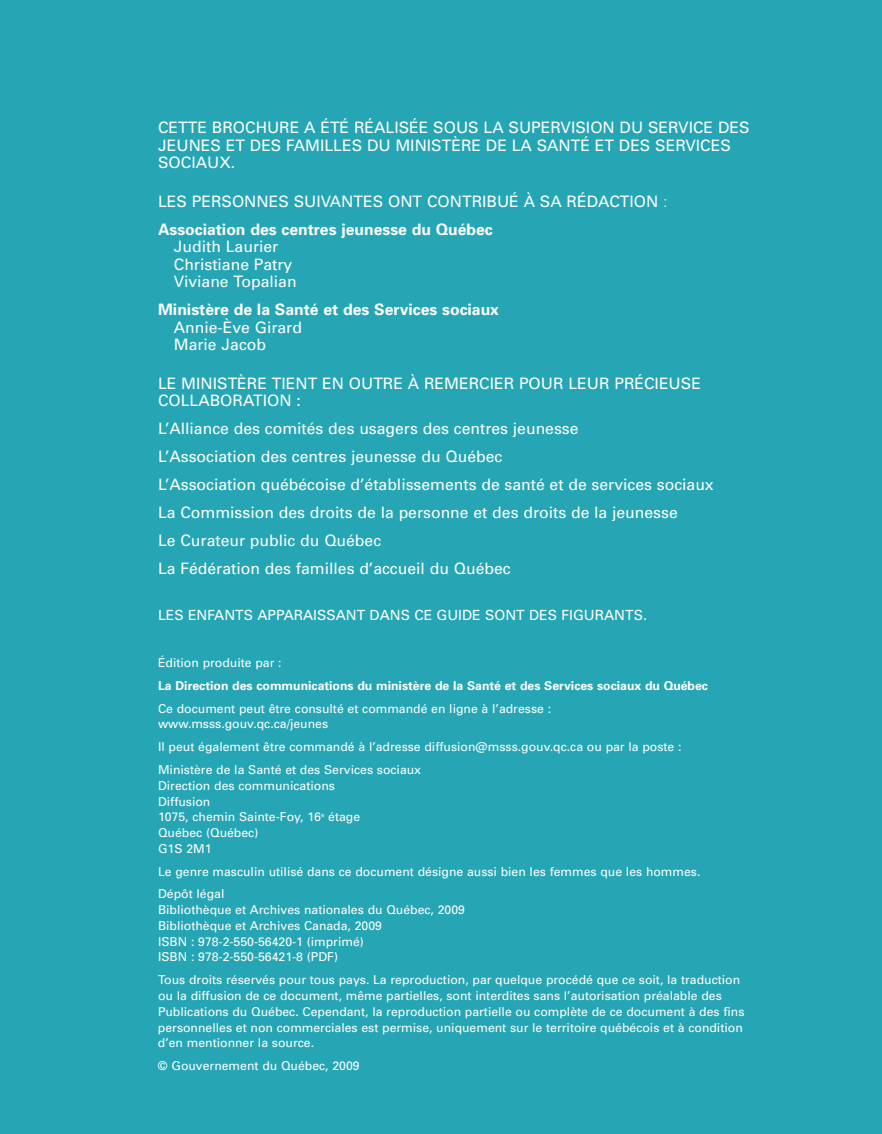
<style>
.page{position:relative;width:882px;height:1134px;background:#26a6b5}
.page>*{position:absolute;margin:0;border:0;box-sizing:border-box;transform-origin:0 0}
.t1{font:15.75px/17.5px "Univers";color:#fff}
.t2{font:700 15.75px "Univers";color:#fff}
.t3{font:14px "Univers";color:#fff}
.t4{font:12.25px/15.8px "Univers";color:#fff}
.t5{font:700 12.25px "Univers";color:#fff}
.s1{font-weight:300}
.s2{font-weight:700}
</style>
<div class="page">
<p class="t1" style="left:158px;top:121px;width:593px">CETTE BROCHURE A ÉTÉ RÉALISÉE SOUS LA SUPERVISION DU SERVICE DES<br>JEUNES ET DES FAMILLES DU MINISTÈRE DE LA SANTÉ ET DES SERVICES<br>SOCIAUX.</p>
<p class="t1" style="left:158px;top:189px;width:511px;line-height:28px">LES PERSONNES SUIVANTES ONT CONTRIBUÉ À SA RÉDACTION <span class="s1">:<br></span><span class="s2">Association des centres jeunesse du Québec</span></p>
<p class="t1" style="left:174px;top:240px;width:124px">Judith Laurier<br>Christiane Patry<br>Viviane Topalian</p>
<p class="t2" style="left:158px;top:304px;width:342px">Ministère de la Santé et des Services sociaux</p>
<p class="t1" style="left:174px;top:320px;width:130px">Annie-Ève Girard<br>Marie Jacob</p>
<p class="t1" style="left:158px;top:376px;width:544px">LE MINISTÈRE TIENT EN OUTRE À REMERCIER POUR LEUR PRÉCIEUSE<br>COLLABORATION :</p>
<p class="t1" style="left:158px;top:416px;width:557px;line-height:28px">L’Alliance des comités des usagers des centres jeunesse<br>L’Association des centres jeunesse du Québec<br>L’Association québécoise d’établissements de santé et de services sociaux La Commission des droits de la personne et des droits de la jeunesse<br>Le Curateur public du Québec<br>La Fédération des familles d’accueil du Québec</p>
<p class="t3" style="left:158px;top:610px;width:490px">LES ENFANTS APPARAISSANT DANS CE GUIDE SONT DES FIGURANTS.</p>
<p class="t4" style="left:158px;top:656px;width:125px">Édition produite par :</p>
<p class="t5" style="left:158px;top:681px;width:551px">La Direction des communications du ministère de la Santé et des Services sociaux du Québec</p>
<p class="t4" style="left:158px;top:702px;width:394px">Ce document peut être consulté et commandé en ligne à l’adresse : www.msss.gouv.qc.ca/jeunes</p>
<p class="t4" style="left:158px;top:737px;width:525px;line-height:22.8px">Il peut également être commandé à l’adresse diffusion@msss.gouv.qc.ca ou par la poste :<br>Ministère de la Santé et des Services sociaux</p>
<p class="t4" style="left:158px;top:779px;width:204px">Direction des communications<br>Diffusion<br>1075, chemin Sainte-Foy, 16<sup>e</sup> étage<br>Québec (Québec)<br>G1S 2M1</p>
<p class="t4" style="left:158px;top:861px;width:544px;line-height:22.8px">Le genre masculin utilisé dans ce document désigne aussi bien les femmes que les hommes.<br>Dépôt légal</p>
<p class="t4" style="left:158px;top:903px;width:308px">Bibliothèque et Archives nationales du Québec, 2009<br>Bibliothèque et Archives Canada, 2009<br>ISBN : 978-2-550-56420-1 (imprimé)<br>ISBN : 978-2-550-56421-8 (PDF)</p>
<p class="t4" style="left:158px;top:973px;width:588px">Tous droits réservés pour tous pays. La reproduction, par quelque procédé que ce soit, la traduction ou la diffusion de ce document, même partielles, sont interdites sans l’autorisation préalable des Publications du Québec. Cependant, la reproduction partielle ou complète de ce document à des fins personnelles et non commerciales est permise, uniquement sur le territoire québécois et à condition d’en mentionner la source.</p>
<p class="t4" style="left:158px;top:1059px;width:203px">© Gouvernement du Québec, 2009</p>
</div>
